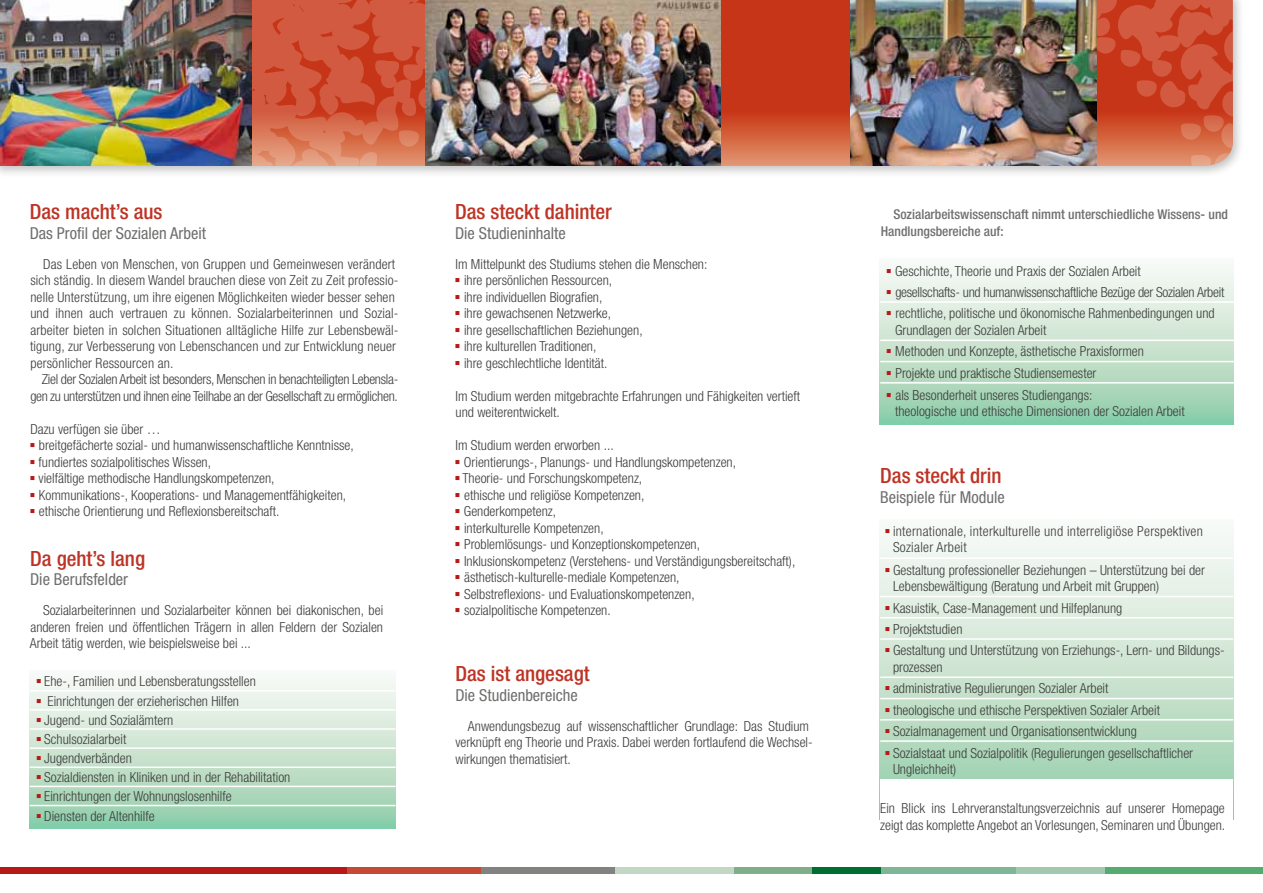
<style>
.page{position:relative;width:1263px;height:893px;background:#fff}
.page>*{position:absolute;margin:0;border:0;box-sizing:border-box;transform-origin:0 0}
.t1{font:500 condensed 21px "Helvetica Neue LTW1 G";color:#bd3425}
.t2{font:condensed 16.5px "Helvetica Neue LTW1 G";color:#6f6f6e}
.t3{font:300 condensed 13.8px/16.5px "Helvetica Neue LT";color:#3c3c3b}
.t4{font:300 condensed 13.8px/16.5px "Helvetica Neue LT";letter-spacing:-.02em;color:#3c3c3b;text-align:right}
.t5{font:300 condensed 13.8px/16.5px "Helvetica Neue LT";letter-spacing:.02em;color:#3c3c3b}
.t6{font:500 condensed 13.5px/16.5px "Helvetica Neue LTW1 G";color:#6f6f6e}
</style>
<div class="page">
<svg style="left:879px;top:533px;width:354px;height:287px;background:#d0e6d5"></svg>
<svg style="left:879px;top:267px;width:354px;height:157px;background:#c7e3cf"></svg>
<svg style="left:30px;top:678px;width:365px;height:150px;background:#c7e3cf"></svg>
<div style="left:880px;top:779px;width:353px;height:58px;background:#fff"></div>
<hr style="left:880px;top:557px;width:353px;height:2px;background:#fff">
<hr style="left:880px;top:596px;width:353px;height:1px;background:#fff">
<hr style="left:880px;top:617px;width:353px;height:1px;background:#fff">
<hr style="left:880px;top:638px;width:353px;height:2px;background:#fff">
<hr style="left:880px;top:676px;width:353px;height:2px;background:#fff">
<hr style="left:880px;top:698px;width:353px;height:1px;background:#fff">
<hr style="left:880px;top:719px;width:353px;height:1px;background:#fff">
<hr style="left:880px;top:740px;width:353px;height:2px;background:#fff">
<hr style="left:30px;top:690px;width:365px;height:1px;background:#fff">
<hr style="left:30px;top:709px;width:365px;height:2px;background:#fff">
<hr style="left:30px;top:728px;width:365px;height:2px;background:#fff">
<hr style="left:30px;top:747px;width:365px;height:2px;background:#fff">
<hr style="left:30px;top:766px;width:365px;height:2px;background:#fff">
<hr style="left:30px;top:786px;width:365px;height:1px;background:#fff">
<hr style="left:30px;top:805px;width:365px;height:1px;background:#fff">
<hr style="left:880px;top:301px;width:354px;height:2px;background:#fff">
<hr style="left:880px;top:340px;width:354px;height:1px;background:#fff">
<hr style="left:880px;top:361px;width:354px;height:1px;background:#fff">
<hr style="left:880px;top:382px;width:354px;height:2px;background:#fff">
<div style="left:1016px;top:867px;width:89px;height:7px;background:#a2c8af"></div>
<div style="left:811px;top:867px;width:69px;height:7px;background:#006e31"></div>
<div style="left:733px;top:867px;width:78px;height:7px;background:#80ae89"></div>
<div style="left:614px;top:867px;width:119px;height:7px;background:#c3d7c5"></div>
<div style="left:481px;top:867px;width:133px;height:7px;background:#828281"></div>
<div style="left:347px;top:867px;width:134px;height:7px;background:#c44a35"></div>
<div style="left:0;top:867px;width:347px;height:7px;background:#b71918"></div>
<div style="left:880px;top:867px;width:136px;height:7px;background:#80b698"></div>
<div style="left:1105px;top:867px;width:158px;height:7px;background:#54ac71"></div>
<div style="left:0;top:0;width:1245px;height:178px;background:#000;opacity:.25"></div>
<svg style="left:252px;top:0;width:981px;height:166px;background:#cf5437"></svg>
<img style="left:850px;top:0;width:246px;height:166px">
<img style="left:0;top:0;width:252px;height:166px">
<img style="left:425px;top:0;width:295px;height:166px">
<svg style="left:886px;top:568px;width:3px;height:4px"></svg>
<svg style="left:886px;top:606px;width:3px;height:4px"></svg>
<svg style="left:886px;top:627px;width:3px;height:4px"></svg>
<svg style="left:886px;top:648px;width:3px;height:4px"></svg>
<svg style="left:886px;top:686px;width:3px;height:4px"></svg>
<svg style="left:886px;top:708px;width:3px;height:4px"></svg>
<svg style="left:886px;top:729px;width:3px;height:4px"></svg>
<svg style="left:886px;top:751px;width:3px;height:4px"></svg>
<svg style="left:37px;top:679px;width:4px;height:4px"></svg>
<svg style="left:37px;top:699px;width:4px;height:4px"></svg>
<svg style="left:37px;top:718px;width:4px;height:4px"></svg>
<svg style="left:37px;top:737px;width:4px;height:4px"></svg>
<svg style="left:37px;top:756px;width:4px;height:4px"></svg>
<svg style="left:37px;top:775px;width:4px;height:4px"></svg>
<svg style="left:37px;top:794px;width:4px;height:4px"></svg>
<svg style="left:37px;top:814px;width:4px;height:4px"></svg>
<svg style="left:887px;top:269px;width:4px;height:4px"></svg>
<svg style="left:887px;top:290px;width:4px;height:4px"></svg>
<svg style="left:887px;top:312px;width:4px;height:3px"></svg>
<svg style="left:887px;top:350px;width:4px;height:4px"></svg>
<svg style="left:887px;top:371px;width:4px;height:4px"></svg>
<svg style="left:887px;top:393px;width:4px;height:4px"></svg>
<h1 class="t1" style="left:30px;top:199px;width:134px">Das macht’s aus</h1>
<p class="t2" style="left:30px;top:223px;width:178px">Das Profil der Sozialen Arbeit</p>
<p class="t3" style="left:30px;top:255px;width:370px;text-indent:13px">Das Leben von Menschen, von Gruppen und Gemeinwesen verändert sich ständig. In diesem Wandel brauchen diese von Zeit zu Zeit professio&shy;nelle Unterstützung, um ihre eigenen Möglichkeiten wieder besser sehen und ihnen auch vertrauen zu können. Sozialarbeiterinnen und Sozial&shy;arbeiter bieten in solchen Situationen alltägliche Hilfe zur Lebensbewäl&shy;tigung, zur Verbesserung von Lebenschancen und zur Entwicklung neuer persönlicher Ressourcen an.</p>
<p class="t4" style="left:30px;top:371px;width:370px">Ziel der Sozialen Arbeit ist besonders, Menschen in benachteiligten Lebensla&shy;gen zu unterstützen und ihnen eine Teilhabe an der Gesellschaft zu ermöglichen.</p>
<p class="t3" style="left:39px;top:420px;width:317px;text-indent:-8px">Dazu verfügen sie über …<br>breitgefächerte sozial- und humanwissenschaftliche Kenntnisse, fundiertes sozialpolitisches Wissen,<br>vielfältige methodische Handlungskompetenzen, Kommunikations-, Kooperations- und Managementfähigkeiten, ethische Orientierung und Reflexionsbereitschaft.</p>
<h1 class="t1" style="left:30px;top:545px;width:116px">Da geht’s lang</h1>
<p class="t2" style="left:30px;top:569px;width:100px">Die Berufsfelder</p>
<p class="t3" style="left:30px;top:602px;width:355px;text-align:justify;text-indent:13px">Sozialarbeiterinnen und Sozialarbeiter können bei diakonischen, bei anderen freien und öffentlichen Trägern in allen Feldern der Sozialen Arbeit tätig werden, wie beispielsweise bei ...</p>
<p class="t3" style="left:44px;top:672px;width:248px;line-height:19.2px">Ehe-, Familien und Lebensberatungsstellen Einrichtungen der erzieherischen Hilfen<br>Jugend- und Sozialämtern<br>Schulsozialarbeit<br>Jugendverbänden<br>Sozialdiensten in Kliniken und in der Rehabilitation Einrichtungen der Wohnungslosenhilfe<br>Diensten der Altenhilfe</p>
<h1 class="t1" style="left:455px;top:199px;width:158px">Das steckt dahinter</h1>
<p class="t2" style="left:455px;top:223px;width:112px">Die Studieninhalte</p>
<p class="t3" style="left:464px;top:255px;width:245px;text-indent:-8px">Im Mittelpunkt des Studiums stehen die Menschen: ihre persönlichen Ressourcen,<br>ihre individuellen Biografien,<br>ihre gewachsenen Netzwerke,<br>ihre gesellschaftlichen Beziehungen,<br>ihre kulturellen Traditionen,<br>ihre geschlechtliche Identität.</p>
<p class="t3" style="left:455px;top:387px;width:346px">Im Studium werden mitgebrachte Erfahrungen und Fähigkeiten vertieft und weiterentwickelt.</p>
<p class="t3" style="left:462px;top:437px;width:334px;text-indent:-7px">Im Studium werden erworben ...<br>Orientierungs-, Planungs- und Handlungskompetenzen,<br>Theorie- und Forschungskompetenz,<br>ethische und religiöse Kompetenzen,<br>Genderkompetenz,<br>interkulturelle Kompetenzen,<br>Problemlösungs- und Konzeptionskompetenzen, Inklusionskompetenz (Verstehens- und Verständigungsbereitschaft), ästhetisch-kulturelle-mediale Kompetenzen,<br>Selbstreflexions- und Evaluationskompetenzen,<br>sozialpolitische Kompetenzen.</p>
<h1 class="t1" style="left:455px;top:661px;width:136px">Das ist angesagt</h1>
<p class="t2" style="left:455px;top:685px;width:124px">Die Studienbereiche</p>
<p class="t3" style="left:455px;top:717px;width:359px;text-indent:13px">Anwendungsbezug auf wissenschaftlicher Grundlage: Das Studium verknüpft eng Theorie und Praxis. Dabei werden fortlaufend die Wechsel&shy;wirkungen thematisiert.</p>
<p class="t6" style="left:881px;top:206px;width:349px;text-indent:13px">Sozialarbeitswissenschaft nimmt unterschiedliche Wissens- und<br>Handlungsbereiche auf:</p>
<p class="t3" style="left:895px;top:260px;width:331px;line-height:21.5px">Geschichte, Theorie und Praxis der Sozialen Arbeit<br>gesellschafts- und humanwissenschaftliche Bezüge der Sozialen Arbeit rechtliche, politische und ökonomische Rahmenbedingungen und</p>
<p class="t3" style="left:895px;top:319px;width:250px;line-height:21.6px">Grundlagen der Sozialen Arbeit<br>Methoden und Konzepte, ästhetische Praxisformen Projekte und praktische Studiensemester<br>als Besonderheit unseres Studiengangs:</p>
<p class="t3" style="left:895px;top:403px;width:291px">theologische und ethische Dimensionen der Sozialen Arbeit</p>
<h1 class="t1" style="left:880px;top:463px;width:123px">Das steckt drin</h1>
<p class="t2" style="left:880px;top:487px;width:126px">Beispiele für Module</p>
<p class="t5" style="left:893px;top:523px;width:311px">internationale, interkulturelle und interreligiöse Perspektiven<br>Sozialer Arbeit</p>
<p class="t3" style="left:893px;top:561px;width:313px">Gestaltung professioneller Beziehungen – Unterstützung bei der<br>Lebensbewältigung (Beratung und Arbeit mit Gruppen)</p>
<p class="t3" style="left:893px;top:597px;width:333px;line-height:21.5px">Kasuistik, Case-Management und Hilfeplanung<br>Projektstudien<br>Gestaltung und Unterstützung von Erziehungs-, Lern- und Bildungs-</p>
<p class="t3" style="left:893px;top:656px;width:302px;line-height:21.5px">prozessen<br>administrative Regulierungen Sozialer Arbeit<br>theologische und ethische Perspektiven Sozialer Arbeit Sozialmanagement und Organisationsentwicklung<br>Sozialstaat und Sozialpolitik (Regulierungen gesellschaftlicher</p>
<p class="t3" style="left:893px;top:761px;width:65px">Ungleichheit)</p>
<p class="t3" style="left:880px;top:800px;width:346px">Ein Blick ins Lehrveranstaltungsverzeichnis auf unserer Homepage zeigt das komplette Angebot an Vorlesungen, Seminaren und Übungen.</p>
</div>
